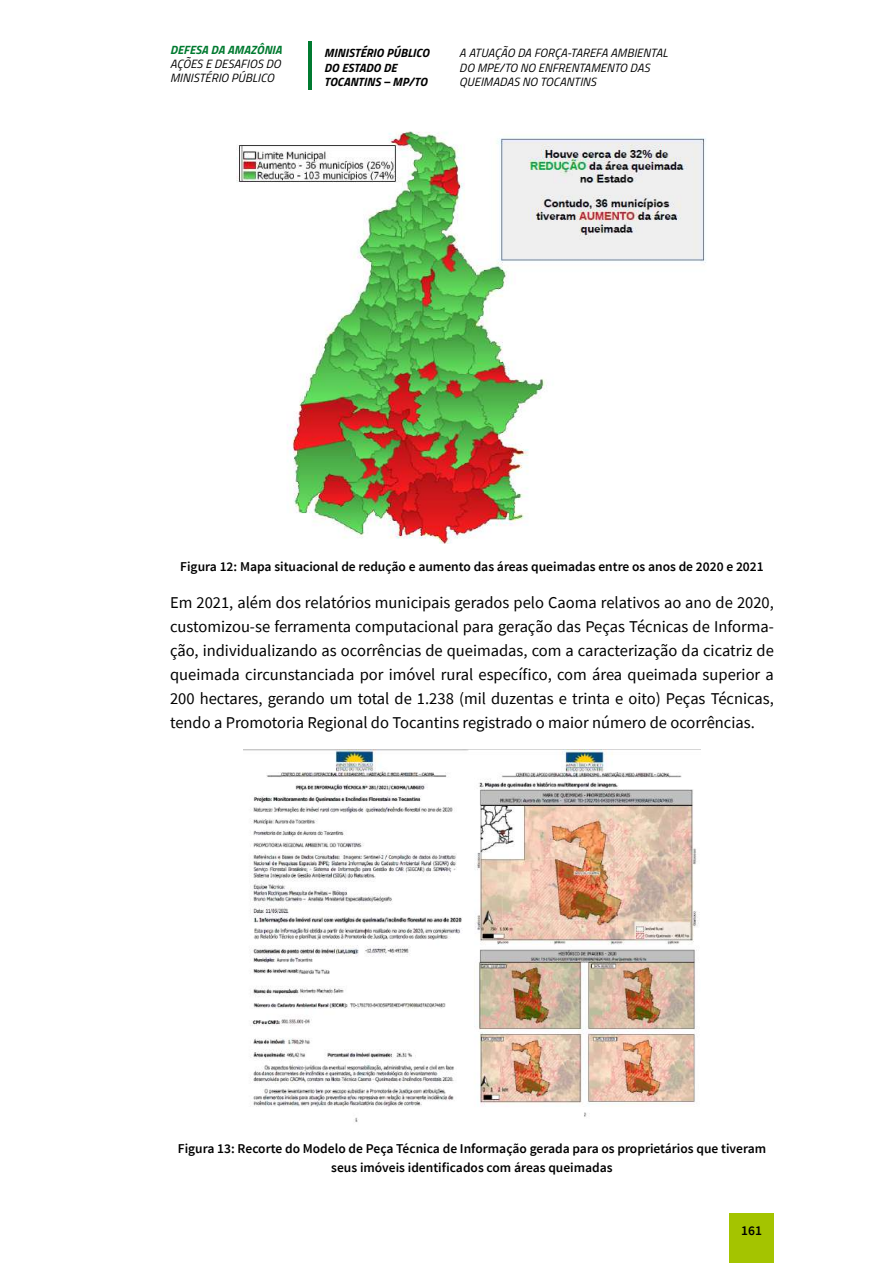
<style>
.page{position:relative;width:893px;height:1263px;background:#fff}
.page>*{position:absolute;margin:0;border:0;box-sizing:border-box;transform-origin:0 0}
.t1{font:16.5px/24px "Source Sans Pro";color:#000;text-align:justify}
.t2{font:600 13.5px/19.5px "Source Sans Pro";color:#000;text-align:center}
.t3{font:italic 12px/14.4px "Titillium Web";letter-spacing:.01em;color:#000}
.t4{font:italic 700 12px/14.4px "Titillium Web";letter-spacing:.01em;color:#000}
.t5{font:italic 700 12px "Titillium Web";letter-spacing:.01em;color:#007a30}
</style>
<div class="page">
<img style="left:236px;top:131px;width:470px;height:412px">
<img style="left:244px;top:749px;width:456px;height:373px">
<div style="left:729px;top:1213px;width:45px;height:50px;background:#a4c400"></div>
<hr style="left:308px;top:42px;width:3px;height:48px;background:#007a30">
<p class="t5" style="left:170px;top:40px;width:113px">DEFESA DA AMAZÔNIA</p>
<p class="t3" style="left:170px;top:56px;width:112px">AÇÕES E DESAFIOS DO<br>MINISTÉRIO PÚBLICO</p>
<p class="t4" style="left:324px;top:45px;width:107px">MINISTÉRIO PÚBLICO<br>DO ESTADO DE<br>TOCANTINS – MP/TO</p>
<p class="t3" style="left:459px;top:45px;width:210px">A ATUAÇÃO DA FORÇA-TAREFA AMBIENTAL<br>DO MPE/TO NO ENFRENTAMENTO DAS<br>QUEIMADAS NO TOCANTINS</p>
<p class="t2" style="left:180px;top:558px;width:585px">Figura 12: Mapa situacional de redução e aumento das áreas queimadas entre os anos de 2020 e 2021</p>
<p class="t1" style="left:170px;top:591px;width:605px">Em 2021, além dos relatórios municipais gerados pelo Caoma relativos ao ano de 2020, customizou-se ferramenta computacional para geração das Peças Técnicas de Informa&shy;ção, individualizando as ocorrências de queimadas, com a caracterização da cicatriz de queimada circunstanciada por imóvel rural específico, com área queimada superior a 200 hectares, gerando um total de 1.238 (mil duzentas e trinta e oito) Peças Técnicas, tendo a Promotoria Regional do Tocantins registrado o maior número de ocorrências.</p>
<p class="t2" style="left:178px;top:1139px;width:590px">Figura 13: Recorte do Modelo de Peça Técnica de Informação gerada para os proprietários que tiveram seus imóveis identificados com áreas queimadas</p>
<p class="t2" style="left:741px;top:1221px;width:22px">161</p>
</div>
